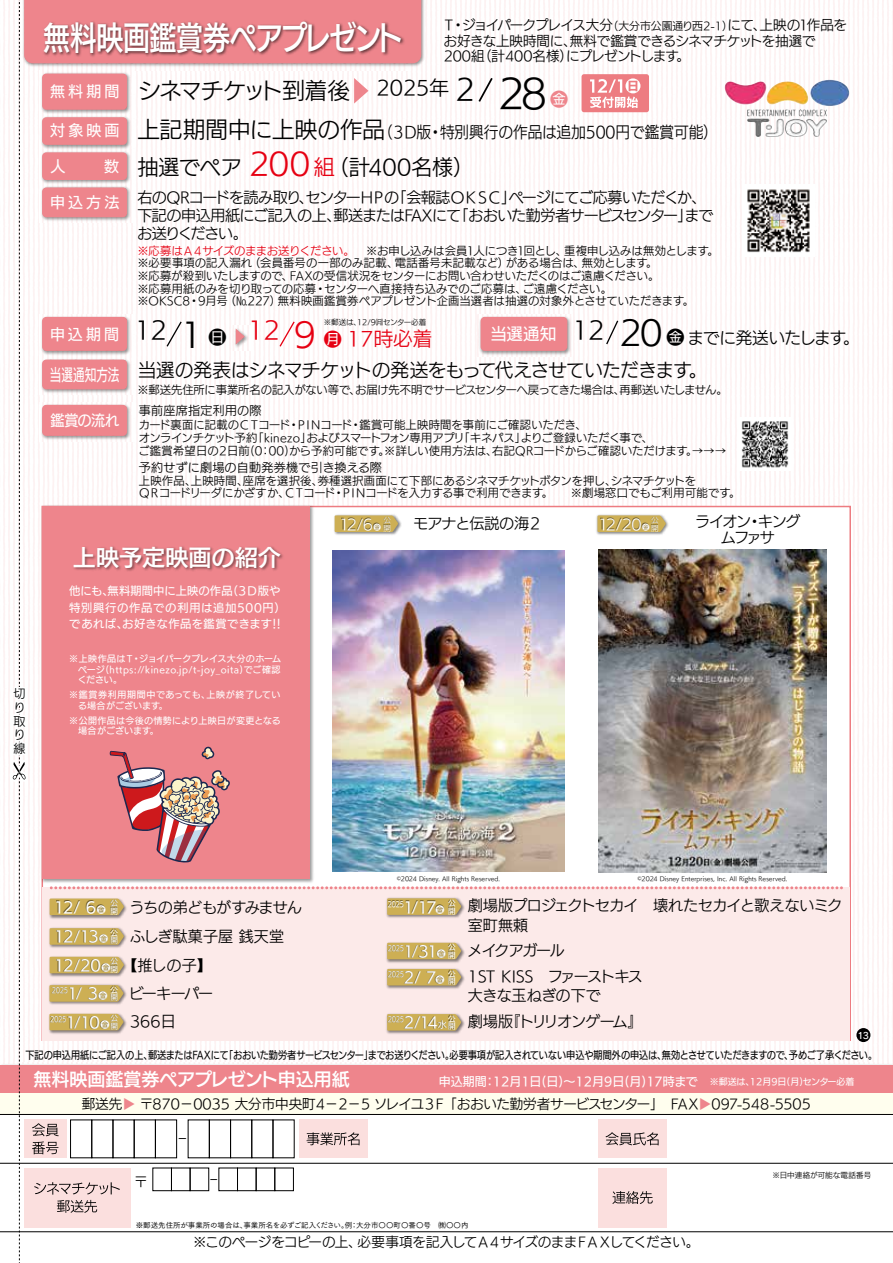
<style>
.page{position:relative;width:893px;height:1263px;background:#fff}
.page>*{position:absolute;margin:0;border:0;box-sizing:border-box;transform-origin:0 0}
.t1{font:32.4px "UD Kakugo Large Pr 6 N DB";letter-spacing:-.015em;color:#fff;scale:.83 1}
.t2{font:24px "UD Kakugo Large Pr 6 N R";color:#000}
.t3{font:22.5px "UD Kakugo Large Pr 6 N R";letter-spacing:-.03em;color:#000}
.t4{font:22.5px "UD Kakugo Large Pr 6 N DB";color:#fff}
.t5{font:21px "UD Kakugo Large Pr 6 N R";letter-spacing:-.005em;color:#000}
.t6{font:19.5px "UD Kakugo Large Pr 6 N R";color:#e60012}
.t7{font:18.6px "UD Kakugo Large Pr 6 N R";letter-spacing:-.03em;color:#000}
.t8{font:18px "UD Kakugo Large Pr 6 N DB";color:#fff}
.t9{font:18px "UD Kakugo Large Pr 6 N R";color:#000}
.t10{font:16.5px "UD Kakugo Large Pr 6 N R";letter-spacing:-.05em;color:#000}
.t11{font:16.5px "UD Kakugo Large Pr 6 N M";letter-spacing:.005em;color:#fff;scale:.7 1}
.t12{font:15.75px "UD Kakugo Large Pr 6 N R";color:#000;scale:.93 1}
.t13{font:15px/18px "UD Kakugo Large Pr 6 N R";letter-spacing:-.045em;color:#000}
.t14{font:15px "UD Kakugo Large Pr 6 N M";letter-spacing:.2em;color:#fff}
.t15{font:15px/19.5px "UD Kakugo Large Pr 6 N R";letter-spacing:-.02em;color:#000}
.t16{font:15px/15.8px "UD Kakugo Large Pr 6 N R";letter-spacing:-.095em;color:#000;text-align:center}
.t17{font:15px "UD Kakugo Large Pr 6 N R";letter-spacing:.01em;color:#000}
.t18{font:15px "UD Kakugo Large Pr 6 N R";letter-spacing:-.08em;color:#000}
.t19{font:15px "UD Kakugo Large Pr 6 N M";letter-spacing:.2em;color:#fff;scale:.94 1}
.t20{font:14.55px "UD Kakugo Large Pr 6 N R";color:#fff}
.t21{font:14.4px "UD Kakugo Large Pr 6 N R";color:#000;scale:1.12 1}
.t22{font:14.4px "UD Kakugo Large Pr 6 N R";color:#000;scale:1.22 1}
.t23{font:13.65px "UD Kakugo Large Pr 6 N R";color:#000}
.t24{font:13.5px/15.8px "UD Kakugo Large Pr 6 N R";letter-spacing:-.02em;color:#000}
.t25{font:13.5px "UD Kakugo Large Pr 6 N R";color:#000}
.t26{font:13.5px "UD Kakugo Large Pr 6 N R";letter-spacing:-.055em;color:#000}
.t27{font:12px "UD Kakugo Large Pr 6 N M";color:#fff}
.t28{font:12px/13.8px "UD Kakugo Large Pr 6 N R";letter-spacing:.025em;color:#000}
.t29{font:11.25px/12.8px "UD Kakugo Large Pr 6 N R";color:#000}
.t30{font:11.25px/16.5px "UD Kakugo Large Pr 6 N M";letter-spacing:.045em;color:#fff}
.t31{font:10.5px "UD Kakugo Large Pr 6 N M";letter-spacing:-.015em;color:#000;scale:.87 1}
.t32{font:9px/10.5px "UD Kakugo Large Pr 6 N M";letter-spacing:.04em;color:#fff}
.t33{font:9px "Rodin Pro DB";color:#fff}
.t34{font:7.5px "UD Kakugo Large Pr 6 N M";letter-spacing:-.03em;color:#fff;scale:.8 1}
.t35{font:7.5px "Tsuku Go Pro M";color:#000}
.t36{font:7.5px "UD Kakugo Large Pr 6 N R";letter-spacing:-.02em;color:#000}
.t37{font:7.5px/7.5px "UD Kakugo Large Pr 6 N M";letter-spacing:-.03em;color:#fff}
.t38{font:7.5px "UD Kakugo Large Pr 6 N R";letter-spacing:.025em;color:#000}
.t39{font:7.35px/7.4px "UD Kakugo Large Pr 6 N R";color:#fff}
.t40{font:6px "UD Kakugo Large Pr 6 N R";letter-spacing:.015em;color:#000}
.s1{font-size:10.8px}
.s2{font-size:28.5px}
.s3{font-size:39px}
.s4{font-size:22.5px}
.s5{font-size:30px;color:#e60012}
.s6{color:#e60012}
.s7{font-size:33px}
.s8{font-size:18px}
.s9{font-size:7.5px}
.s10{font-size:9px}
.s11{font-family:"UD Kakugo Large Pr 6 N M";color:#fff}
.s12{font-family:"UD Kakugo Large Pr 6 N M";font-size:9px;color:#fff}
.s13{font-size:15px}
.s14{font-size:4.5px}
.s15{color:#ee858c}
</style>
<div class="page">
<div style="left:0;top:1065px;width:892px;height:32px;background:#ee858c"></div>
<div style="left:0;top:1093px;width:892px;height:21px;background:#fffeee"></div>
<hr style="left:0;top:1163px;width:892px;height:1px;background:#000">
<hr style="left:0;top:1231px;width:892px;height:1px;background:#000">
<hr style="left:0;top:1114px;width:892px;height:1px;background:#000">
<img style="left:841px;top:80px;width:8px;height:26px">
<div style="left:856px;top:1028px;width:14px;height:14px;background:#000;border-radius:50%"></div>
<img style="left:0;top:0;width:841px;height:1263px">
<h1 class="t1" style="left:43px;top:20px;width:435px">無料映画鑑賞券ペアプレゼント</h1>
<p class="t24" style="left:442px;top:17px;width:406px">Ｔ・ジョイパークプレイス大分<span class="s1">（大分市公園通り西2-1）</span>にて、上映の１作品をお好きな上映時間に、無料で鑑賞できるシネマチケットを抽選で<br>200組（計400名様）にプレゼントします。</p>
<p class="t28" style="left:13px;top:687px;width:13px">切り取り線</p>
<h3 class="t14" style="left:50px;top:83px;width:71px">無料期間</h3>
<h3 class="t14" style="left:50px;top:122px;width:71px">対象映画</h3>
<h3 class="t14" style="left:51px;top:158px;width:70px">人　　数</h3>
<h3 class="t14" style="left:50px;top:194px;width:71px">申込方法</h3>
<h3 class="t14" style="left:50px;top:326px;width:71px">申込期間</h3>
<h3 class="t11" style="left:50px;top:365px;width:101px">当選通知方法</h3>
<h3 class="t19" style="left:50px;top:412px;width:75px">鑑賞の流れ</h3>
<h3 class="t3" style="left:138px;top:78px;width:431px">シネマチケット到着後 <sup>2025年</sup> <span class="s2">2</span> <span class="s3">28</span><sub>金</sub></h3>
<h3 class="t12" style="left:137px;top:123px;width:626px"><span class="s4">上記期間中に上映の作品</span>（３D版・特別興行の作品は追加500円で鑑賞可能）</h3>
<h3 class="t5" style="left:137px;top:155px;width:338px">抽選でペア <span class="s5">200</span> <span class="s6">組</span>（計400名様）</h3>
<h3 class="t13" style="left:137px;top:188px;width:578px">右のQRコードを読み取り、センターＨＰの「会報誌ＯＫＳＣ」ページにてご応募いただくか、下記の申込用紙にご記入の上、郵送またはFAXにて「おおいた勤労者サービスセンター」までお送りください。</h3>
<p class="t29" style="left:137px;top:244px;width:583px"><span class="s6">※応募はＡ４サイズのままお送りください。　</span>※お申し込みは会員1人につき1回とし、重複申し込みは無効とします。※必要事項の記入漏れ（会員番号の一部のみ記載、電話番号未記載など）がある場合は、無効とします。<br>※応募が殺到いたしますので、FAXの受信状況をセンターにお問い合わせいただくのはご遠慮ください。<br>※応募用紙のみを切り取っての応募・センターへ直接持ち込みでのご応募は、ご遠慮ください。<br>※OKSC8・9月号（№227）無料映画鑑賞券ペアプレゼント企画当選者は抽選の対象外とさせていただきます。</p>
<h2 class="t2" style="left:135px;top:317px;width:70px">12 <span class="s7">1</span></h2>
<h3 class="t6" style="left:248px;top:327px;width:186px"><sup>12</sup> <span class="s7">9</span> <span class="s8">月</span> 17時必着</h3>
<h3 class="t9" style="left:209px;top:328px;width:20px">日</h3>
<h3 class="t10" style="left:491px;top:329px;width:371px"><sup>当選通知</sup> <sup>12</sup> <span class="s7">20</span> <span class="s8">金</span>までに発送いたします。</h3>
<p class="t36" style="left:324px;top:318px;width:104px">※郵送は、12/9㈪センター必着</p>
<h3 class="t7" style="left:138px;top:359px;width:571px">当選の発表はシネマチケットの発送をもって代えさせていただきます。</h3>
<p class="t29" style="left:137px;top:384px;width:592px">※郵送先住所に事業所名の記入がない等で、お届け先不明でサービスセンターへ戻ってきた場合は、再郵送いたしません。</p>
<p class="t28" style="left:139px;top:404px;width:124px">事前座席指定利用の際</p>
<p class="t29" style="left:138px;top:419px;width:589px">カード裏面に記載のＣＴコード・ＰＩＮコード・鑑賞可能上映時間を事前にご確認いただき、<br>オンラインチケット予約「kinezo」およびスマートフォン専用アプリ「キネパス」よりご登録いただく事で、<br>ご鑑賞希望日の2日前(0：00)から予約可能です。※詳しい使用方法は、右記QRコードからご確認いただけます。→→→</p>
<p class="t28" style="left:139px;top:461px;width:245px">予約せずに劇場の自動発券機で引き換える際</p>
<p class="t29" style="left:139px;top:474px;width:603px">上映作品、上映時間、座席を選択後、券種選択画面にて下部にあるシネマチケットボタンを押し、シネマチケットを<br>ＱＲコードリーダにかざすか、ＣＴコード・ＰＩＮコードを入力する事で利用できます。　　※劇場窓口でもご利用可能です。</p>
<p class="t20" style="left:339px;top:516px;width:43px">12/6<span class="s9">金</span></p>
<p class="t39" style="left:383px;top:517px;width:9px">公開</p>
<h3 class="t13" style="left:413px;top:515px;width:131px">モアナと伝説の海２</h3>
<h3 class="t16" style="left:695px;top:514px;width:107px">ライオン・キングムファサ</h3>
<p class="t20" style="left:598px;top:516px;width:53px">12/20<span class="s9">金</span></p>
<p class="t39" style="left:651px;top:517px;width:9px">公開</p>
<h3 class="t4" style="left:73px;top:545px;width:209px">上映予定映画の紹介</h3>
<p class="t30" style="left:69px;top:583px;width:218px">他にも、無料期間中に上映の作品（３Ｄ版や特別興行の作品での利用は追加500円）であれば、お好きな作品を鑑賞できます！！</p>
<p class="t32" style="left:78px;top:654px;width:205px;text-align:justify;text-indent:-9px">※上映作品はＴ・ジョイパークプレイス大分のホームページ(https://kinezo.jp/t-joy_oita)でご確認ください。</p>
<p class="t32" style="left:78px;top:690px;width:204px;text-indent:-9px">※鑑賞券利用期間中であっても、上映が終了している場合がございます。</p>
<p class="t32" style="left:78px;top:715px;width:204px;text-indent:-9px">※公開作品は今後の情勢により上映日が変更となる場合がございます。</p>
<p class="t37" style="left:111px;top:900px;width:9px">公開</p>
<h3 class="t14" style="left:54px;top:899px;width:53px">12/ 6<span class="s10">金</span></h3>
<h3 class="t13" style="left:130px;top:899px;width:174px">うちの弟どもがすみません</h3>
<h3 class="t14" style="left:54px;top:928px;width:55px">12/13<span class="s10">金</span></h3>
<h3 class="t17" style="left:130px;top:928px;width:156px">ふしぎ駄菓子屋 銭天堂</h3>
<p class="t37" style="left:111px;top:929px;width:9px">公開</p>
<h3 class="t13" style="left:54px;top:957px;width:159px"><span class="s11">12/20</span><span class="s12">金</span> 【推しの子】</h3>
<p class="t37" style="left:111px;top:958px;width:9px">公開</p>
<p class="t34" style="left:52px;top:986px;width:84px">2025<span class="s13">1 / 3</span><span class="s10">金</span>公</p>
<h3 class="t13" style="left:129px;top:985px;width:86px">ビーキーパー</h3>
<p class="t37" style="left:111px;top:994px;width:8px">開</p>
<p class="t34" style="left:50px;top:1015px;width:86px">2025<span class="s13">1/10</span><span class="s10">金</span>公</p>
<h3 class="t13" style="left:130px;top:1013px;width:47px">366日</h3>
<p class="t37" style="left:111px;top:1022px;width:8px">開</p>
<p class="t40" style="left:397px;top:875px;width:105px"><span class="s14">©</span>2024 Disney. All Rights Reserved.</p>
<p class="t40" style="left:638px;top:875px;width:151px"><span class="s14">©</span>2024 Disney Enterprises, Inc. All Rights Reserved.</p>
<h3 class="t13" style="left:468px;top:896px;width:376px;line-height:19.5px">劇場版プロジェクトセカイ　壊れたセカイと歌えないミク室町無頼</h3>
<p class="t34" style="left:388px;top:900px;width:72px">2025<span class="s13">1/17</span><span class="s10">金</span></p>
<p class="t37" style="left:448px;top:900px;width:9px">公開</p>
<p class="t34" style="left:388px;top:944px;width:86px">2025<span class="s13">1/31</span><span class="s10">金</span>公</p>
<h3 class="t18" style="left:467px;top:942px;width:99px">メイクアガール</h3>
<p class="t37" style="left:448px;top:951px;width:8px">開</p>
<p class="t34" style="left:388px;top:970px;width:72px">2025<span class="s13">2/ 7</span><span class="s10">金</span></p>
<p class="t37" style="left:448px;top:970px;width:9px">公開</p>
<h3 class="t15" style="left:468px;top:967px;width:177px">1ST KISS　ファーストキス大きな玉ねぎの下で</h3>
<p class="t34" style="left:388px;top:1015px;width:86px">2025<span class="s13">2/14</span><span class="s10">水</span>公</p>
<h3 class="t13" style="left:468px;top:1013px;width:176px">劇場版『トリリオンゲーム』</h3>
<p class="t37" style="left:448px;top:1023px;width:8px">開</p>
<p class="t33" style="left:858px;top:1029px;width:13px">13</p>
<p class="t31" style="left:25px;top:1049px;width:981px">下記の申込用紙にご記入の上、郵送またはFAXにて「おおいた勤労者サービスセンター」までお送りください。必要事項が記入されていない申込や期間外の申込は、無効とさせていただきますので、予めご了承ください。</p>
<h3 class="t8" style="left:33px;top:1069px;width:318px">無料映画鑑賞券ペアプレゼント申込用紙</h3>
<p class="t27" style="left:439px;top:1075px;width:417px">申込期間：12月1日(日)～12月9日(月)17時まで　<span class="s10">※郵送は、12月9日(月)センター必着</span></p>
<p class="t25" style="left:82px;top:1097px;width:731px">郵送先<span class="s15">▶</span> 〒870－0035 大分市中央町4－2－5 ソレイユ３Ｆ 「おおいた勤労者サービスセンター」　FAX<span class="s15">▶</span>097-548-5505</p>
<p class="t22" style="left:178px;top:1131px;width:9px">ｰ</p>
<p class="t23" style="left:134px;top:1174px;width:15px">〒</p>
<p class="t21" style="left:210px;top:1172px;width:23px">ｰ　</p>
<p class="t35" style="left:136px;top:1219px;width:334px">※郵送先住所が事業所の場合は、事業所名を必ずご記入ください。例：大分市〇〇町〇番〇号　㈱〇〇内</p>
<p class="t26" style="left:193px;top:1234px;width:508px">※このページをコピーの上、必要事項を記入してＡ４サイズのままＦＡＸしてください。</p>
<p class="t38" style="left:773px;top:1170px;width:100px">※日中連絡が可能な電話番号</p>
</div>
